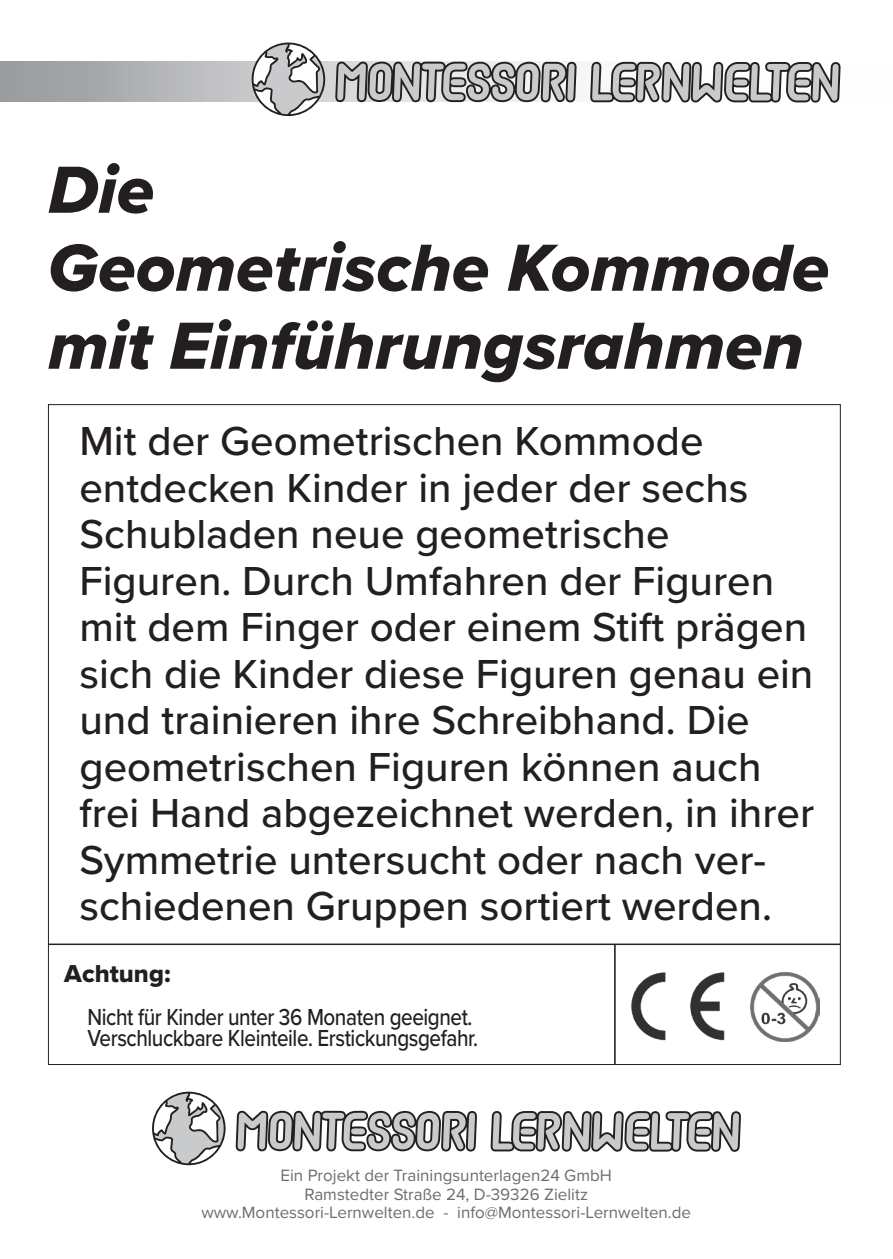
<style>
.page{position:relative;width:893px;height:1259px;background:#fff}
.page>*{position:absolute;margin:0;border:0;box-sizing:border-box;transform-origin:0 0}
.t1{font:69px/78px "Proxima Nova Extrabld It";color:#231f20}
.t2{font:500 42px/46.5px "Proxima Nova";color:#231f20}
.t3{font:25.5px "Proxima Nova Extrabld";color:#231f20}
.t4{font:500 24px/21px "Proxima Nova";letter-spacing:-.02em;color:#231f20;scale:.86 1}
.t5{font:17.1px/18.3px "Proxima Nova";color:#6c6d70;text-align:center}
</style>
<div class="page">
<div style="left:615px;top:944px;width:226px;height:120px;border:1px solid #231f20"></div>
<img style="left:750px;top:972px;width:69px;height:69px">
<svg style="left:234px;top:943px;width:510px;height:209px"></svg>
<svg style="left:152px;top:1091px;width:74px;height:74px"></svg>
<svg style="left:238px;top:1112px;width:501px;height:38px"></svg>
<svg style="left:154px;top:1093px;width:70px;height:70px"></svg>
<svg style="left:0;top:61px;width:333px;height:41px"></svg>
<svg style="left:333px;top:61px;width:508px;height:42px"></svg>
<svg style="left:252px;top:43px;width:73px;height:73px"></svg>
<svg style="left:337px;top:64px;width:502px;height:37px"></svg>
<svg style="left:254px;top:44px;width:69px;height:70px"></svg>
<h1 class="t1" style="left:48px;top:150px;width:783px">Die<br>Geometrische Kommode mit Einführungsrahmen</h1>
<p class="t2" style="left:79px;top:416px;width:736px">Mit der Geometrischen Kommode entdecken Kinder in jeder der sechs Schubladen neue geometrische Figuren. Durch Umfahren der Figuren mit dem Finger oder einem Stift prägen sich die Kinder diese Figuren genau ein und trainieren ihre Schreibhand. Die geometrischen Figuren können auch frei Hand abgezeichnet werden, in ihrer Symmetrie untersucht oder nach ver&shy;schiedenen Gruppen sortiert werden.</p>
<p class="t3" style="left:64px;top:954px;width:108px">Achtung:</p>
<p class="t4" style="left:88px;top:1005px;width:455px">Nicht für Kinder unter 36 Monaten geeignet.<br>Verschluckbare Kleinteile. Erstickungsgefahr.</p>
<p class="t5" style="left:201px;top:1165px;width:491px">Ein Projekt der Trainingsunterlagen24 GmbH<br>Ramstedter Straße 24, D-39326 Zielitz www.Montessori-Lernwelten.de - info@Montessori-Lernwelten.de</p>
</div>
